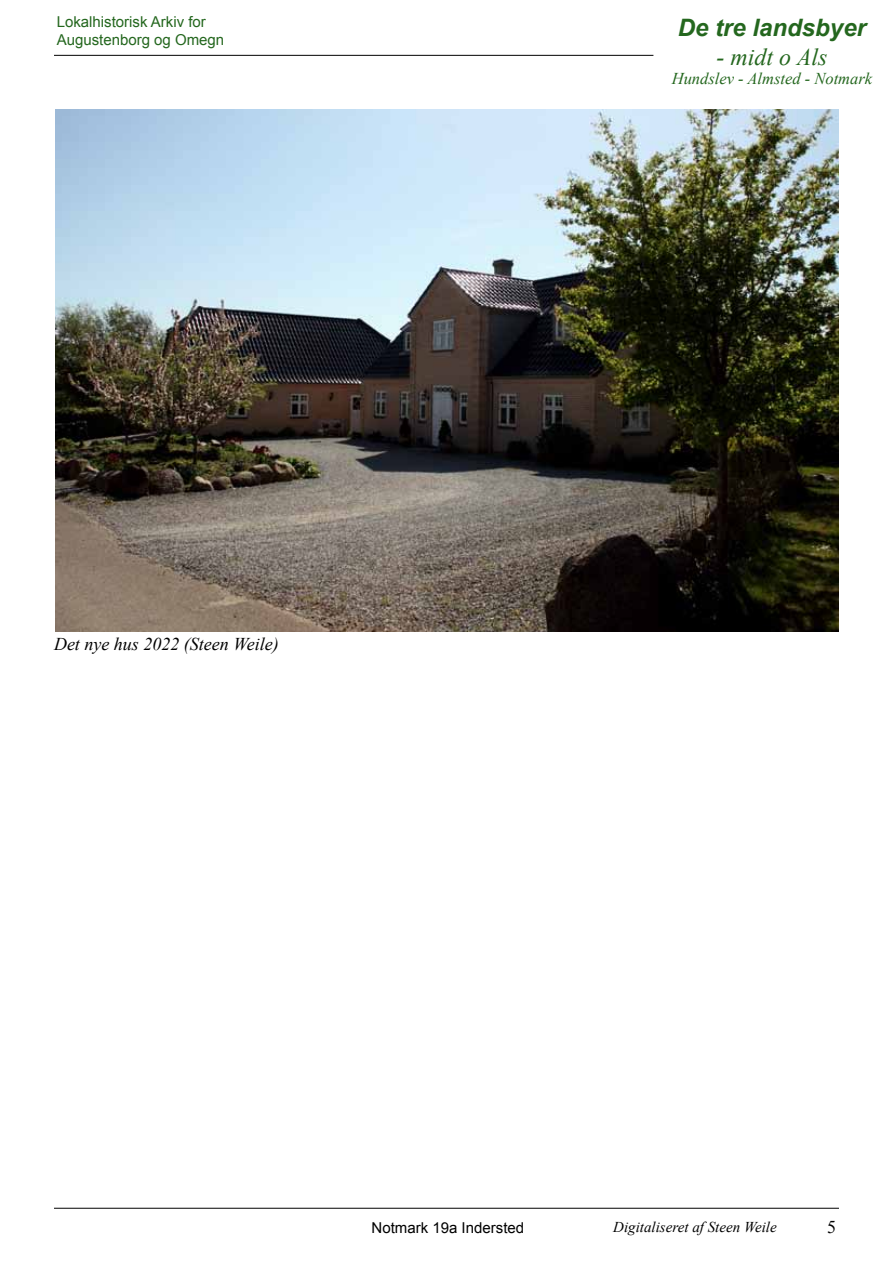
<style>
.page{position:relative;width:893px;height:1263px;background:#fff}
.page>*{position:absolute;margin:0;border:0;box-sizing:border-box;transform-origin:0 0}
.t1{font:italic 700 24px "Arial";color:#24671e}
.t2{font:italic 24px "Times New Roman";color:#24671e}
.t3{font:italic 18px "Times New Roman";color:#000}
.t4{font:18px "Times New Roman";color:#000}
.t5{font:italic 16.5px "Times New Roman";color:#24671e}
.t6{font:15px/18px "Arial";color:#24671e}
.t7{font:italic 15px "Times New Roman";color:#000}
.t8{font:15px "Arial";color:#000}
</style>
<div class="page">
<hr style="left:54px;top:1208px;width:785px;height:1px;background:#000">
<hr style="left:54px;top:55px;width:599px;height:1px;background:#000">
<img style="left:55px;top:109px;width:784px;height:523px">
<p class="t6" style="left:57px;top:13px;width:169px">Lokalhistorisk Arkiv for<br>Augustenborg og Omegn</p>
<p class="t3" style="left:54px;top:632px;width:226px">Det nye hus 2022 (Steen Weile)</p>
<h1 class="t1" style="left:678px;top:11px;width:190px">De tre landsbyer</h1>
<h1 class="t2" style="left:716px;top:40px;width:112px">- midt o Als</h1>
<p class="t5" style="left:672px;top:68px;width:202px">Hundslev - Almsted - Notmark</p>
<p class="t8" style="left:372px;top:1218px;width:154px">Notmark 19a Indersted</p>
<p class="t7" style="left:613px;top:1216px;width:165px">Digitaliseret af Steen Weile</p>
<p class="t4" style="left:827px;top:1215px;width:10px">5</p>
</div>
